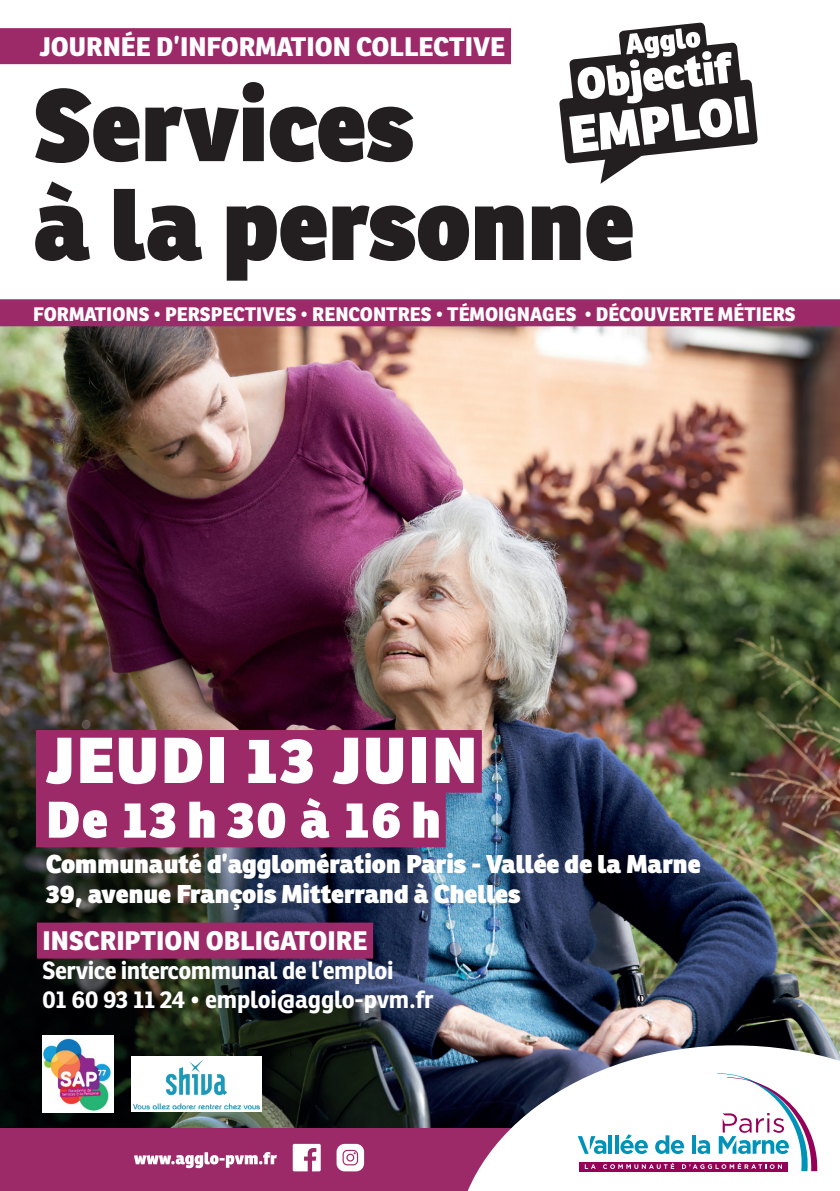
<style>
.page{position:relative;width:840px;height:1191px;background:#fff}
.page>*{position:absolute;margin:0;border:0;box-sizing:border-box;transform-origin:0 0}
.t1{font:800 98.8px/98.8px "Ronnia";color:#231f20}
.t2{font:800 63px "Ronnia";letter-spacing:.035em;color:#fff}
.t3{font:800 50px "Ronnia";letter-spacing:.035em;color:#fff}
.t4{font:800 26px "Ronnia";color:#fff}
.t5{font:800 25px/30px "Ronnia";color:#fff}
.t6{font:700 24px/28.8px "Ronnia";letter-spacing:-.02em;color:#fff}
.t7{font:800 19px "Ronnia";color:#fff}
</style>
<div class="page">
<img style="left:0;top:326px;width:839px;height:802px">
<div style="left:0;top:28px;width:510px;height:36px;background:#9c2968"></div>
<div style="left:0;top:1128px;width:531px;height:63px;background:#9c2968"></div>
<svg style="left:454px;top:1045px;width:385px;height:146px"></svg>
<div style="left:0;top:299px;width:839px;height:27px;background:#9c2968"></div>
<div style="left:37px;top:922px;width:336px;height:36px;background:#9c2968"></div>
<svg style="left:559px;top:22px;width:198px;height:162px"></svg>
<div style="left:36px;top:730px;width:445px;height:62px;background:#9c2968"></div>
<div style="left:36px;top:784px;width:409px;height:63px;background:#9c2968"></div>
<div style="left:131px;top:1056px;width:130px;height:55px;background:#fff"></div>
<img style="left:134px;top:1059px;width:125px;height:51px">
<svg style="left:134px;top:1152px;width:143px;height:16px"></svg>
<svg style="left:292px;top:1143px;width:28px;height:28px"></svg>
<svg style="left:336px;top:1143px;width:28px;height:28px"></svg>
<img style="left:43px;top:1035px;width:70px;height:77px">
<svg style="left:577px;top:1073px;width:240px;height:98px"></svg>
<p class="t4" style="left:39px;top:30px;width:467px">JOURNÉE D’INFORMATION COLLECTIVE</p>
<h1 class="t1" style="left:33px;top:75px;width:602px">Services<br>à la personne</h1>
<p class="t7" style="left:33px;top:301px;width:763px">FORMATIONS • PERSPECTIVES • RENCONTRES • TÉMOIGNAGES • DÉCOUVERTE MÉTIERS</p>
<h2 class="t2" style="left:46px;top:719px;width:433px">JEUDI 13 JUIN</h2>
<h3 class="t3" style="left:46px;top:786px;width:396px">De 13 h 30 à 16 h</h3>
<p class="t5" style="left:46px;top:849px;width:655px">Communauté d’agglomération Paris - Vallée de la Marne<br>39, avenue François Mitterrand à Chelles</p>
<p class="t4" style="left:43px;top:924px;width:326px">INSCRIPTION OBLIGATOIRE</p>
<p class="t6" style="left:43px;top:955px;width:392px">Service intercommunal de l’emploi<br>01 60 93 11 24 • emploi@agglo-pvm.fr</p>
</div>
